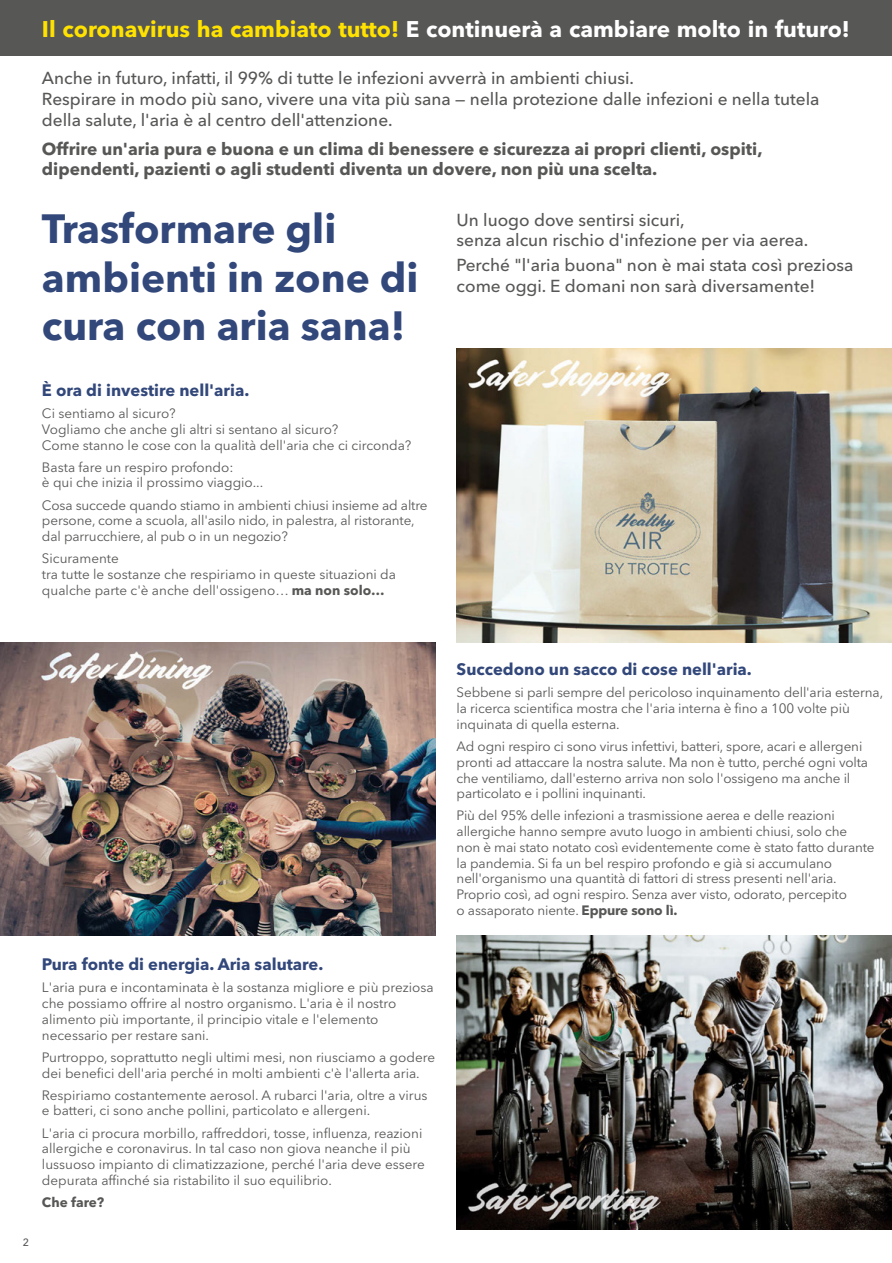
<style>
.page{position:relative;width:892px;height:1263px;background:#fff}
.page>*{position:absolute;margin:0;border:0;box-sizing:border-box;transform-origin:0 0}
.t1{font:700 40.5px/48.6px "Avenir Next W1 G";color:#32477a}
.t2{font:700 22.5px "Avenir Next W1 G";color:#fff}
.t3{font:500 17.25px/20.7px "Avenir Next W1 G";color:#575756}
.t4{font:700 17.25px/20.7px "Avenir Next W1 G";color:#575756}
.t5{font:700 16.5px "Avenir Next W1 G";color:#32477a}
.t6{font:13.5px/15.8px "Avenir Next W1 G";letter-spacing:-.01em;color:#575756}
.t7{font:700 13.5px "Avenir Next W1 G";color:#575756}
.t8{font:500 10.5px "Avenir Next W1 G";color:#575756}
.s1{color:#ffe200}
.s2{font-weight:700}
</style>
<div class="page">
<img style="left:457px;top:349px;width:435px;height:293px">
<img style="left:0;top:642px;width:435px;height:293px">
<img style="left:457px;top:935px;width:435px;height:294px">
<div style="left:0;top:0;width:892px;height:55px;background:#575756"></div>
<h2 class="t2" style="left:42px;top:20px;width:809px"><span class="s1">Il coronavirus ha cambiato tutto!</span> E continuerà a cambiare molto in futuro!</h2>
<p class="t3" style="left:42px;top:69px;width:779px">Anche in futuro, infatti, il 99% di tutte le infezioni avverrà in ambienti chiusi.<br>Respirare in modo più sano, vivere una vita più sana — nella protezione dalle infezioni e nella tutela della salute, l'aria è al centro dell'attenzione.</p>
<p class="t4" style="left:42px;top:140px;width:722px">Offrire un'aria pura e buona e un clima di benessere e sicurezza ai propri clienti, ospiti, dipendenti, pazienti o agli studenti diventa un dovere, non più una scelta.</p>
<h1 class="t1" style="left:42px;top:208px;width:378px">Trasformare gli ambienti in zone di cura con aria sana!</h1>
<p class="t3" style="left:457px;top:211px;width:353px">Un luogo dove sentirsi sicuri,<br>senza alcun rischio d'infezione per via aerea.</p>
<p class="t3" style="left:457px;top:256px;width:398px">Perché "l'aria buona" non è mai stata così preziosa come oggi. E domani non sarà diversamente!</p>
<p class="t5" style="left:42px;top:383px;width:209px">È ora di investire nell'aria.</p>
<p class="t6" style="left:42px;top:407px;width:371px">Ci sentiamo al sicuro?<br>Vogliamo che anche gli altri si sentano al sicuro?<br>Come stanno le cose con la qualità dell'aria che ci circonda?</p>
<p class="t6" style="left:42px;top:460px;width:223px">Basta fare un respiro profondo:<br>è qui che inizia il prossimo viaggio...</p>
<p class="t6" style="left:42px;top:498px;width:387px">Cosa succede quando stiamo in ambienti chiusi insieme ad altre persone, come a scuola, all'asilo nido, in palestra, al ristorante, dal parrucchiere, al pub o in un negozio?</p>
<p class="t6" style="left:42px;top:552px;width:356px">Sicuramente<br>tra tutte le sostanze che respiriamo in queste situazioni da qualche parte c'è anche dell'ossigeno… <span class="s2">ma non solo…</span></p>
<p class="t8" style="left:23px;top:1237px;width:8px">2</p>
<p class="t5" style="left:42px;top:958px;width:283px">Pura fonte di energia. Aria salutare.</p>
<p class="t6" style="left:42px;top:981px;width:393px">L'aria pura e incontaminata è la sostanza migliore e più preziosa che possiamo offrire al nostro organismo. L'aria è il nostro alimento più importante, il principio vitale e l'elemento necessario per restare sani.</p>
<p class="t6" style="left:42px;top:1050px;width:395px">Purtroppo, soprattutto negli ultimi mesi, non riusciamo a godere dei benefici dell'aria perché in molti ambienti c'è l'allerta aria.</p>
<p class="t6" style="left:42px;top:1088px;width:387px">Respiriamo costantemente aerosol. A rubarci l'aria, oltre a virus e batteri, ci sono anche pollini, particolato e allergeni.</p>
<p class="t6" style="left:42px;top:1126px;width:384px">L'aria ci procura morbillo, raffreddori, tosse, influenza, reazioni allergiche e coronavirus. In tal caso non giova neanche il più lussuoso impianto di climatizzazione, perché l'aria deve essere depurata affinché sia ristabilito il suo equilibrio.</p>
<p class="t7" style="left:42px;top:1197px;width:64px">Che fare?</p>
<p class="t5" style="left:457px;top:663px;width:297px">Succedono un sacco di cose nell'aria.</p>
<p class="t6" style="left:457px;top:686px;width:428px">Sebbene si parli sempre del pericoloso inquinamento dell'aria esterna, la ricerca scientifica mostra che l'aria interna è fino a 100 volte più inquinata di quella esterna.</p>
<p class="t6" style="left:457px;top:740px;width:413px">Ad ogni respiro ci sono virus infettivi, batteri, spore, acari e allergeni pronti ad attaccare la nostra salute. Ma non è tutto, perché ogni volta che ventiliamo, dall'esterno arriva non solo l'ossigeno ma anche il particolato e i pollini inquinanti.</p>
<p class="t6" style="left:457px;top:809px;width:419px">Più del 95% delle infezioni a trasmissione aerea e delle reazioni allergiche hanno sempre avuto luogo in ambienti chiusi, solo che<br>non è mai stato notato così evidentemente come è stato fatto durante la pandemia. Si fa un bel respiro profondo e già si accumulano nell'organismo una quantità di fattori di stress presenti nell'aria.<br>Proprio così, ad ogni respiro. Senza aver visto, odorato, percepito<br>o assaporato niente. <span class="s2">Eppure sono lì.</span></p>
</div>
